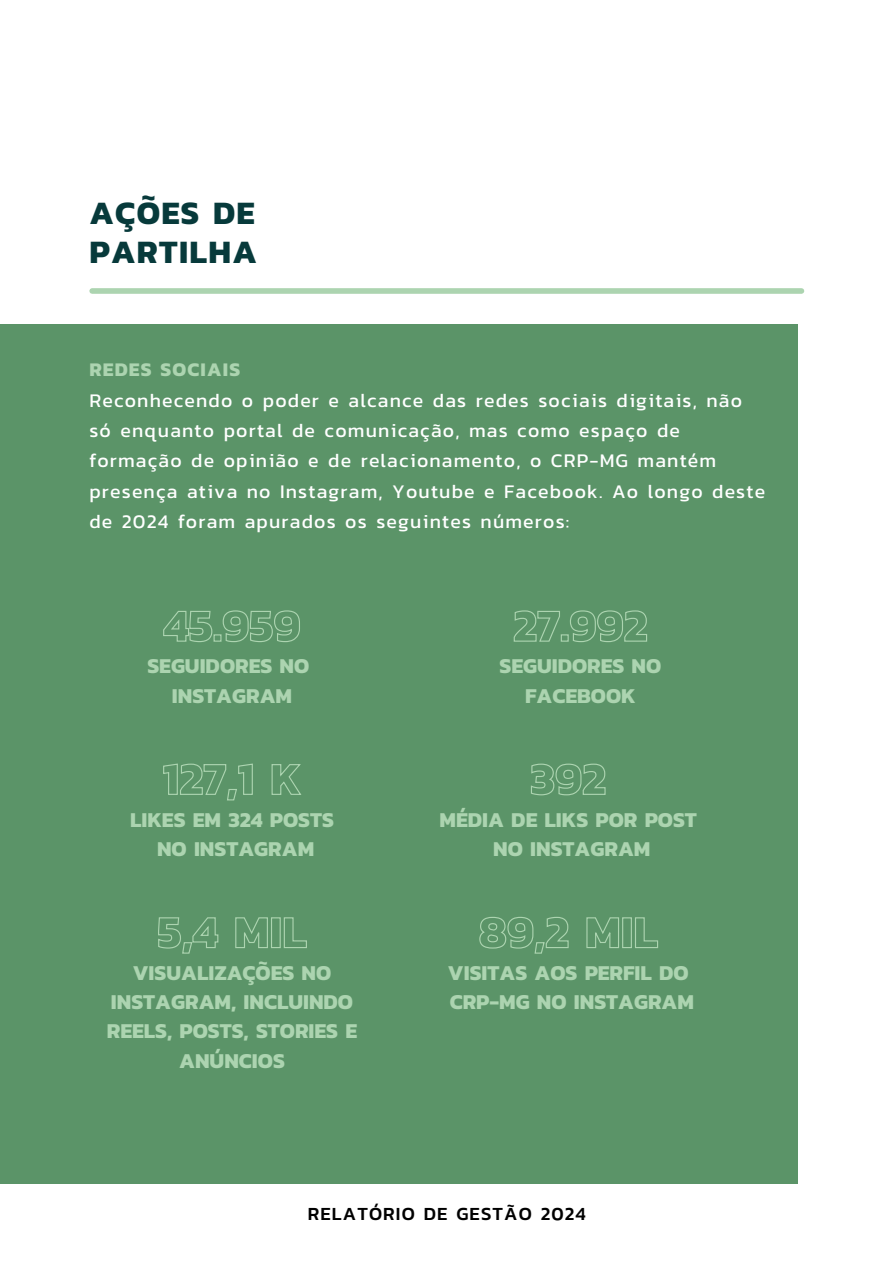
<style>
.page{position:relative;width:894px;height:1264px;background:#fff}
.page>*{position:absolute;margin:0;border:0;box-sizing:border-box;transform-origin:0 0}
.t1{font:700 33px/38.7px "Kanit";letter-spacing:.04em;color:#073a3b}
.t2{font:700 21.45px/29.2px "Kanit";color:#acd4b0;text-align:center}
.t3{font:19.5px/30.3px "Kanit";letter-spacing:.06em;color:#fff}
.t4{font:500 18.75px "Kanit";letter-spacing:.06em;color:#000}
.s1{font-weight:700;color:#acd4b0}
</style>
<div class="page">
<div style="left:92px;top:288px;width:709px;height:6px;background:#acd4b0"></div>
<div style="left:0;top:323px;width:798px;height:860px;background:#5b9468"></div>
<svg style="left:163px;top:610px;width:137px;height:32px"></svg>
<svg style="left:513px;top:610px;width:134px;height:32px"></svg>
<svg style="left:163px;top:763px;width:139px;height:38px"></svg>
<svg style="left:531px;top:763px;width:75px;height:33px"></svg>
<svg style="left:158px;top:917px;width:149px;height:37px"></svg>
<svg style="left:479px;top:916px;width:179px;height:38px"></svg>
<p class="t1" style="left:89px;top:193px;width:169px">AÇÕES DE<br>PARTILHA</p>
<p class="t3" style="left:89px;top:354px;width:677px"><span class="s1">REDES SOCIAIS<br></span>Reconhecendo o poder e alcance das redes sociais digitais, não só enquanto portal de comunicação, mas como espaço de formação de opinião e de relacionamento, o CRP-MG mantém presença ativa no Instagram, Youtube e Facebook. Ao longo deste de 2024 foram apurados os seguintes números:</p>
<h4 class="t2" style="left:147px;top:651px;width:163px">SEGUIDORES NO<br>INSTAGRAM</h4>
<h3 class="t2" style="left:499px;top:651px;width:163px">SEGUIDORES NO<br>FACEBOOK</h3>
<h3 class="t2" style="left:130px;top:804px;width:205px">LIKES EM 324 POSTS<br>NO INSTAGRAM</h3>
<h3 class="t2" style="left:439px;top:804px;width:259px">MÉDIA DE LIKS POR POST<br>NO INSTAGRAM</h3>
<h3 class="t2" style="left:107px;top:957px;width:251px">VISUALIZAÇÕES NO<br>INSTAGRAM, INCLUINDO<br>REELS, POSTS, STORIES E<br>ANÚNCIOS</h3>
<h3 class="t2" style="left:448px;top:957px;width:248px;text-align:left">VISITAS AOS PERFIL DO<br>CRP-MG NO INSTAGRAM</h3>
<h2 class="t4" style="left:308px;top:1199px;width:279px">RELATÓRIO DE GESTÃO 2024</h2>
</div>
